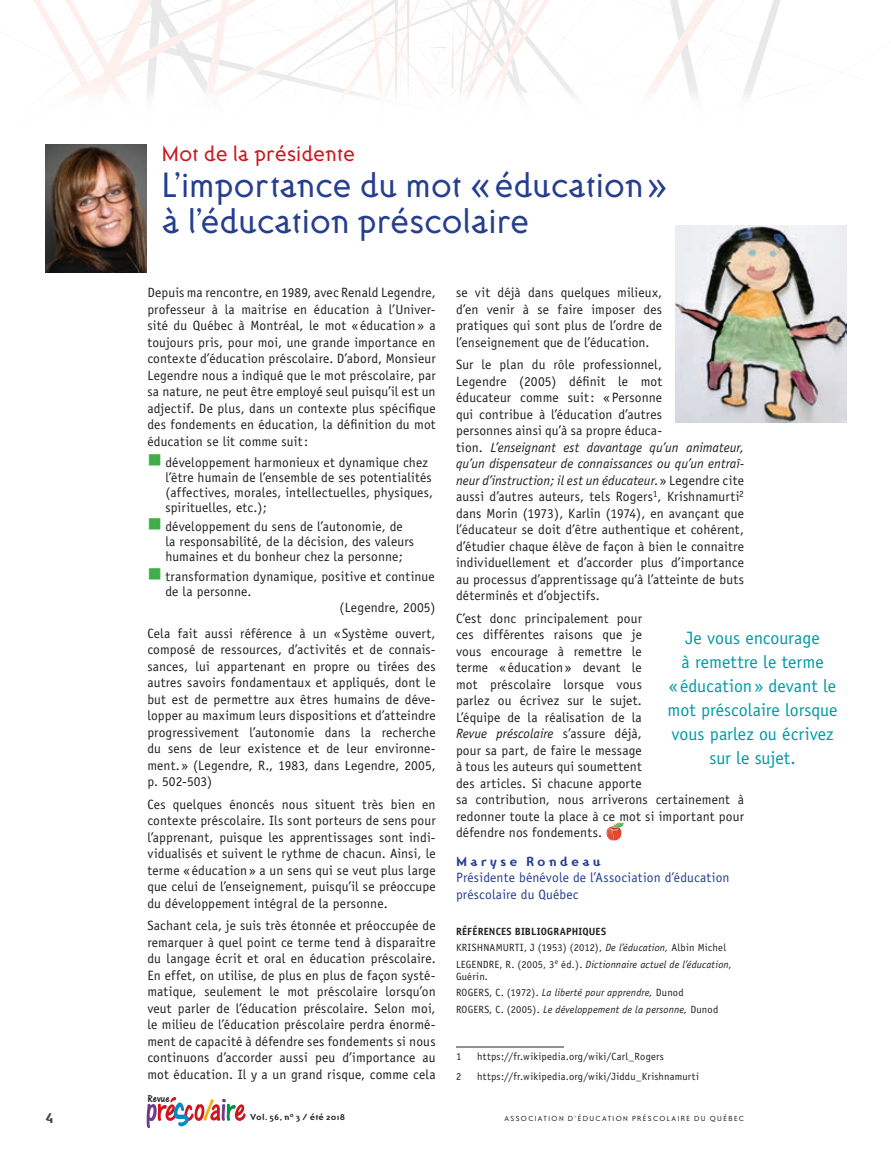
<style>
.page{position:relative;width:891px;height:1161px;background:#fff}
.page>*{position:absolute;margin:0;border:0;box-sizing:border-box;transform-origin:0 0}
.Ti-1{font:36px/36px "Ottomat";letter-spacing:-.01em;color:#253f8e}
.Ti-1b{font:22.5px "Ottomat";letter-spacing:-.005em;color:#cf151d}
.Exergue{font:18px/24px "Officina Sans";color:#009ba5;text-align:center}
.t1{font:700 16.5px "Ottomat";color:#231f20}
.Courant_1{font:13.5px/16.5px "Officina Sans";letter-spacing:.01em;color:#231f20;text-align:justify}
.Signa-2{font:13.5px/16.5px "Officina Sans";letter-spacing:.015em;color:#253f8e}
.Courant_QL{font:13.5px "Officina Sans";letter-spacing:.01em;color:#231f20}
.Signa-1{font:700 13.5px "Ottomat";letter-spacing:.215em;color:#253f8e}
.Références{font:italic 10.5px/12px "Officina Sans";letter-spacing:.015em;color:#231f20}
.Notes_bas_page2{font:10.5px "Officina Sans";letter-spacing:.02em;color:#231f20}
.Références-2{font:10.5px "Officina Sans";letter-spacing:.015em;color:#231f20}
.Titre_références{font:700 10.5px "Officina Sans";letter-spacing:.02em;color:#231f20}
.t2{font:10.5px "One Stroke Script Let Plain";color:#231f20}
.t3{font:700 9px "Ottomat";letter-spacing:.03em;color:#231f20}
.t4{font:7.5px "Ottomat";letter-spacing:.19em;color:#231f20}
.s1{font-style:italic}
.s2{font-style:normal}
</style>
<div class="page">
<img style="left:45px;top:144px;width:102px;height:129px">
<svg style="left:607px;top:823px;width:17px;height:17px"></svg>
<hr style="left:456px;top:1047px;width:108px;height:1px;background:#231f20">
<svg style="left:147px;top:1097px;width:99px;height:31px"></svg>
<svg style="left:34px;top:0;width:41px;height:90px"></svg>
<svg style="left:75px;top:0;width:720px;height:90px"></svg>
<svg style="left:85px;top:0;width:683px;height:90px"></svg>
<svg style="left:639px;top:0;width:18px;height:90px"></svg>
<svg style="left:609px;top:0;width:30px;height:90px"></svg>
<svg style="left:569px;top:0;width:40px;height:90px"></svg>
<svg style="left:164px;top:0;width:405px;height:90px"></svg>
<img style="left:676px;top:226px;width:170px;height:196px">
<p class="Ti-1b" style="left:162px;top:140px;width:195px">Mot de la présidente</p>
<p class="Ti-1" style="left:162px;top:167px;width:508px">L’importance du mot «éducation» à l’éducation préscolaire</p>
<p class="Courant_1" style="left:147px;top:284px;width:290px">Depuis ma rencontre, en 1989, avec Renald Legendre, professeur à la maitrise en éducation à l’Univer&shy;sité du Québec à Montréal, le mot « éducation» a toujours pris, pour moi, une grande importance en contexte d’éducation préscolaire. D’abord, Monsieur Legendre nous a indiqué que le mot préscolaire, par sa nature, ne peut être employé seul puisqu’il est un adjectif. De plus, dans un contexte plus spécifique des fondements en éducation, la définition du mot éducation se lit comme suit:</p>
<p class="Courant_1" style="left:165px;top:455px;width:269px;line-height:15px;text-align:left">développement harmonieux et dynamique chez l’être humain de l’ensemble de ses potentialités (affectives, morales, intellectuelles, physiques, spirituelles, etc.);</p>
<p class="Courant_1" style="left:165px;top:519px;width:250px;line-height:15px;text-align:left">développement du sens de l’autonomie, de la responsabilité, de la décision, des valeurs humaines et du bonheur chez la personne;</p>
<p class="Courant_1" style="left:165px;top:569px;width:271px;line-height:15px">transformation dynamique, positive et continue de la personne.</p>
<p class="Courant_QL" style="left:340px;top:600px;width:98px">(Legendre, 2005)</p>
<p class="Courant_1" style="left:147px;top:625px;width:290px">Cela fait aussi référence à un « Système ouvert, composé de ressources, d’activités et de connais&shy;sances, lui appartenant en propre ou tirées des autres savoirs fondamentaux et appliqués, dont le but est de permettre aux êtres humains de déve&shy;lopper au maximum leurs dispositions et d’atteindre progressivement l’autonomie dans la recherche du sens de leur existence et de leur environne&shy;ment. » (Legendre, R., 1983, dans Legendre, 2005, p. 502-503)</p>
<p class="Courant_1" style="left:147px;top:796px;width:290px">Ces quelques énoncés nous situent très bien en contexte préscolaire. Ils sont porteurs de sens pour l’apprenant, puisque les apprentissages sont indi&shy;vidualisés et suivent le rythme de chacun. Ainsi, le terme « éducation» a un sens qui se veut plus large que celui de l’enseignement, puisqu’il se préoccupe du développement intégral de la personne.</p>
<p class="Courant_1" style="left:147px;top:917px;width:290px">Sachant cela, je suis très étonnée et préoccupée de remarquer à quel point ce terme tend à disparaitre du langage écrit et oral en éducation préscolaire.<br>En effet, on utilise, de plus en plus de façon systé&shy;matique, seulement le mot préscolaire lorsqu’on veut parler de l’éducation préscolaire. Selon moi, le milieu de l’éducation préscolaire perdra énormé&shy;ment de capacité à défendre ses fondements si nous continuons d’accorder aussi peu d’importance au mot éducation. Il y a un grand risque, comme cela</p>
<p class="t2" style="left:148px;top:1092px;width:23px">Revue</p>
<p class="Courant_1" style="left:456px;top:284px;width:208px">se vit déjà dans quelques milieux, d’en venir à se faire imposer des pratiques qui sont plus de l’ordre de l’enseignement que de l’éducation.</p>
<p class="Courant_1" style="left:456px;top:356px;width:290px;text-align:left">Sur le plan du rôle professionnel,<br>Legendre (2005) définit le mot<br>éducateur comme suit: «Personne<br>qui contribue à l’éducation d’autres<br>personnes ainsi qu’à sa propre éduca-<br>tion. <span class="s1">L’enseignant est davantage qu’un animateur, qu’un dispensateur de connaissances ou qu’un entraî&shy;neur d’instruction; il est un éducateur</span>. » Legendre cite aussi d’autres auteurs, tels Rogers<sup>1</sup>, Krishnamurti<sup>2 </sup>dans Morin (1973), Karlin (1974), en avançant que l’éducateur se doit d’être authentique et cohérent, d’étudier chaque élève de façon à bien le connaitre individuellement et d’accorder plus d’importance au processus d’apprentissage qu’à l’atteinte de buts déterminés et d’objectifs.</p>
<p class="Courant_1" style="left:456px;top:610px;width:290px;text-align:left">C’est donc principalement pour<br>ces différentes raisons que je<br>vous encourage à remettre le<br>terme « éducation» devant le<br>mot préscolaire lorsque vous<br>parlez ou écrivez sur le sujet.<br>L’équipe de la réalisation de la<br><span class="s1">Revue préscolaire</span> s’assure déjà,<br>pour sa part, de faire le message<br>à tous les auteurs qui soumettent<br>des articles. Si chacune apporte<br>sa contribution, nous arriverons certainement à redonner toute la place à ce mot si important pour défendre nos fondements.</p>
<p class="Signa-1" style="left:456px;top:853px;width:147px">Maryse Rondeau</p>
<p class="Signa-2" style="left:456px;top:869px;width:275px">Présidente bénévole de l’Association d’éducation préscolaire du Québec</p>
<p class="Titre_références" style="left:456px;top:925px;width:152px">RÉFÉRENCES BIBLIOGRAPHIQUES</p>
<p class="Références-2" style="left:456px;top:942px;width:272px">KRISHNAMURTI, J (1953) (2012), <span class="s1">De l’éducation,</span> Albin Michel</p>
<p class="Références" style="left:456px;top:958px;width:277px"><span class="s2">LEGENDRE, R. (2005, 3</span><sup>e</sup> <span class="s2">éd</span>.<span class="s2">).</span> Dictionnaire actuel de l’éducation<span class="s2">,<br>Guérin.</span></p>
<p class="Références" style="left:456px;top:987px;width:229px"><span class="s2">ROGERS, C. (1972).</span> La liberté pour apprendre, <span class="s2">Dunod</span></p>
<p class="Références" style="left:456px;top:1003px;width:264px"><span class="s2">ROGERS, C. (2005).</span> Le développement de la personne, <span class="s2">Dunod</span></p>
<p class="Notes_bas_page2" style="left:456px;top:1051px;width:7px">1</p>
<p class="Notes_bas_page2" style="left:477px;top:1051px;width:188px">https://fr.wikipedia.org/wiki/Carl_Rogers</p>
<p class="Notes_bas_page2" style="left:456px;top:1070px;width:7px">2</p>
<p class="Notes_bas_page2" style="left:477px;top:1070px;width:223px">https://fr.wikipedia.org/wiki/Jiddu_Krishnamurti</p>
<p class="Exergue" style="left:668px;top:626px;width:171px">Je vous encourage<br>à remettre le terme<br>« éducation» devant le mot préscolaire lorsque vous parlez ou écrivez sur le sujet.</p>
<p class="t1" style="left:45px;top:1104px;width:10px">4</p>
<p class="t4" style="left:504px;top:1114px;width:241px">ASSOCIATION D’ÉDUCATION PRÉSCOLAIRE DU QUÉBEC</p>
<p class="t3" style="left:250px;top:1112px;width:97px">Vol. 56, n<sup>o</sup> 3 / été 2018</p>
</div>
